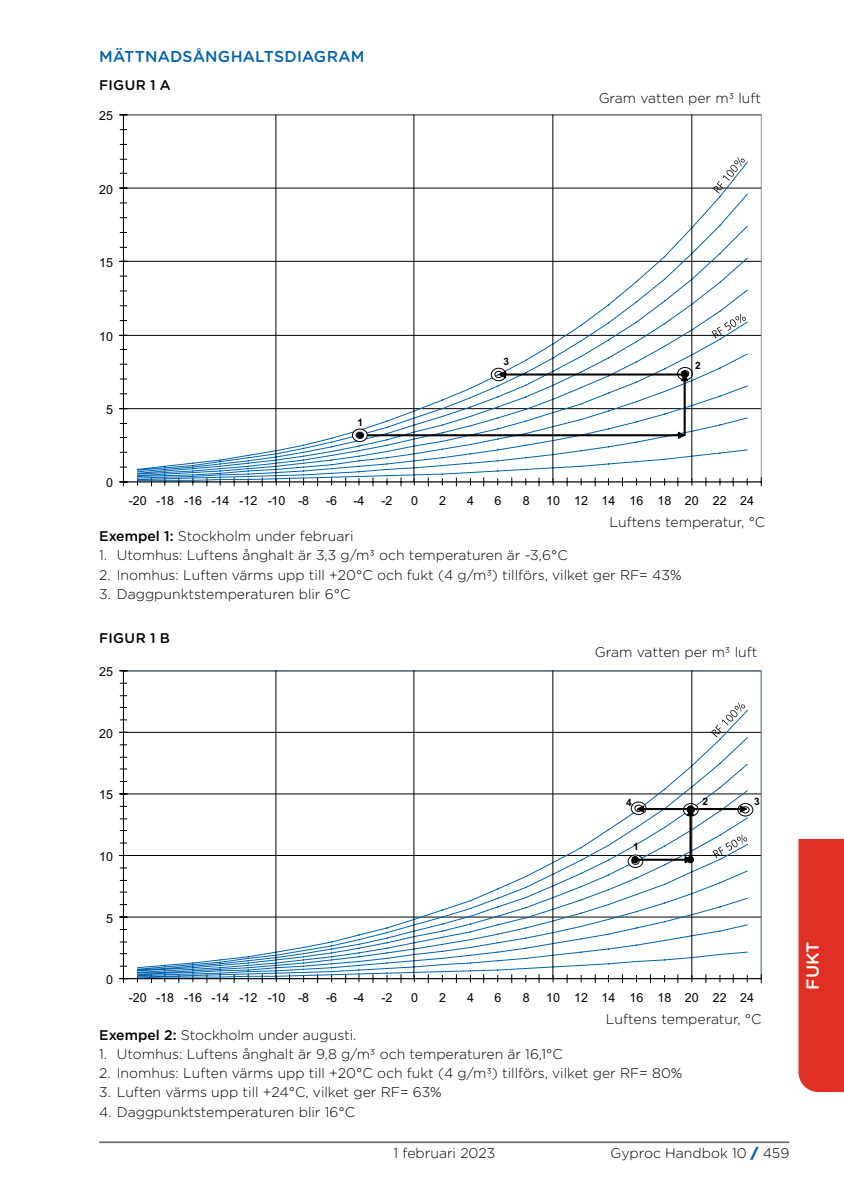
<style>
.page{position:relative;width:844px;height:1191px;background:#fff}
.page>*{position:absolute;margin:0;border:0;box-sizing:border-box;transform-origin:0 0}
.t1{font:500 17.5px "Gotham Rounded";color:#fff}
.t2{font:500 15.75px "Gotham Rounded";letter-spacing:.005em;color:#0063af}
.t3{font:300 14px "Gotham";color:#000}
.t4{font:500 14px "Gotham Rounded";letter-spacing:.02em;color:#000}
.t5{font:12.42px "Arial";letter-spacing:.005em;color:#000}
.t6{font:700 10.15px "Arial";color:#000}
.s1{font-weight:500}
.s2{font-weight:900;color:#0063af}
</style>
<div class="page">
<hr style="left:99px;top:1141px;width:690px;height:2px;background:#706f6f">
<div style="left:798px;top:839px;width:45px;height:253px;background:#e03023"></div>
<hr style="left:123px;top:916px;width:638px;height:1px;background:#000">
<hr style="left:123px;top:855px;width:638px;height:1px;background:#000">
<hr style="left:123px;top:793px;width:638px;height:1px;background:#000">
<hr style="left:123px;top:732px;width:638px;height:1px;background:#000">
<hr style="left:123px;top:670px;width:638px;height:1px;background:#949494">
<hr style="left:760px;top:671px;width:1px;height:307px;background:#949494">
<hr style="left:123px;top:671px;width:1px;height:307px;background:#000">
<hr style="left:123px;top:978px;width:638px;height:1px;background:#000">
<svg style="left:119px;top:974px;width:8px;height:8px"></svg>
<svg style="left:137px;top:709px;width:611px;height:269px"></svg>
<svg style="left:192px;top:951px;width:555px;height:31px"></svg>
<svg style="left:711px;top:702px;width:34px;height:35px"></svg>
<hr style="left:275px;top:670px;width:1px;height:308px;background:#000">
<hr style="left:413px;top:670px;width:1px;height:308px;background:#000">
<hr style="left:552px;top:670px;width:1px;height:308px;background:#000">
<hr style="left:691px;top:670px;width:1px;height:308px;background:#000">
<svg style="left:627px;top:801px;width:126px;height:67px"></svg>
<hr style="left:123px;top:408px;width:638px;height:1px;background:#000">
<hr style="left:123px;top:335px;width:638px;height:1px;background:#000">
<hr style="left:123px;top:261px;width:638px;height:1px;background:#000">
<hr style="left:123px;top:188px;width:638px;height:1px;background:#000">
<hr style="left:123px;top:114px;width:638px;height:1px;background:#949494">
<hr style="left:760px;top:115px;width:1px;height:367px;background:#949494">
<hr style="left:123px;top:115px;width:1px;height:367px;background:#000">
<hr style="left:123px;top:481px;width:638px;height:1px;background:#000">
<svg style="left:119px;top:478px;width:8px;height:8px"></svg>
<svg style="left:137px;top:161px;width:611px;height:320px"></svg>
<svg style="left:192px;top:449px;width:555px;height:37px"></svg>
<div style="left:359px;top:434px;width:323px;height:2px;border:1px solid #000"></div>
<svg style="left:351px;top:428px;width:17px;height:14px"></svg>
<hr style="left:275px;top:114px;width:1px;height:367px;background:#000">
<hr style="left:413px;top:114px;width:1px;height:367px;background:#000">
<hr style="left:552px;top:114px;width:1px;height:367px;background:#000">
<hr style="left:691px;top:114px;width:1px;height:367px;background:#000">
<svg style="left:712px;top:157px;width:32px;height:37px"></svg>
<svg style="left:711px;top:314px;width:34px;height:24px"></svg>
<svg style="left:490px;top:367px;width:203px;height:72px"></svg>
<p class="t2" style="left:99px;top:45px;width:266px">MÄTTNADSÅNGHALTSDIAGRAM</p>
<p class="t4" style="left:99px;top:75px;width:73px">FIGUR 1 A</p>
<p class="t5" style="left:99px;top:107px;width:15px">25</p>
<p class="t5" style="left:99px;top:181px;width:15px">20</p>
<p class="t5" style="left:99px;top:254px;width:15px">15</p>
<p class="t3" style="left:598px;top:89px;width:164px">Gram vatten per m3 luft</p>
<p class="t5" style="left:99px;top:328px;width:15px">10</p>
<p class="t5" style="left:106px;top:401px;width:8px">5</p>
<p class="t6" style="left:357px;top:415px;width:7px">1</p>
<p class="t6" style="left:503px;top:354px;width:7px">3</p>
<p class="t6" style="left:695px;top:358px;width:7px">2</p>
<p class="t5" style="left:106px;top:474px;width:8px">0</p>
<p class="t5" style="left:129px;top:492px;width:181px">-20 -18 -16 -14 -12 -10 -8</p>
<p class="t5" style="left:326px;top:492px;width:12px">-6</p>
<p class="t5" style="left:353px;top:492px;width:12px">-4</p>
<p class="t5" style="left:381px;top:492px;width:12px">-2</p>
<p class="t5" style="left:411px;top:492px;width:8px">0</p>
<p class="t5" style="left:439px;top:492px;width:8px">2</p>
<p class="t5" style="left:467px;top:492px;width:8px">4</p>
<p class="t5" style="left:494px;top:492px;width:8px">6</p>
<p class="t5" style="left:522px;top:492px;width:8px">8</p>
<p class="t5" style="left:546px;top:492px;width:209px">10 12 14 16 18 20 22 24</p>
<p class="t3" style="left:609px;top:513px;width:157px">Luftens temperatur, °C</p>
<p class="t3" style="left:99px;top:527px;width:256px"><span class="s1">Exempel 1:</span> Stockholm under februari</p>
<p class="t3" style="left:99px;top:546px;width:470px">1. Utomhus: Luftens ånghalt är 3,3 g/m3 och temperaturen är -3,6°C</p>
<p class="t3" style="left:99px;top:566px;width:583px">2. Inomhus: Luften värms upp till +20°C och fukt (4 g/m3) tillförs, vilket ger RF= 43%</p>
<p class="t3" style="left:99px;top:585px;width:253px">3. Daggpunktstemperaturen blir 6°C</p>
<p class="t4" style="left:99px;top:628px;width:72px">FIGUR 1 B</p>
<p class="t5" style="left:99px;top:663px;width:15px">25</p>
<p class="t5" style="left:99px;top:725px;width:15px">20</p>
<p class="t5" style="left:99px;top:786px;width:15px">15</p>
<p class="t5" style="left:99px;top:848px;width:15px">10</p>
<p class="t3" style="left:594px;top:643px;width:164px">Gram vatten per m3 luft</p>
<p class="t6" style="left:626px;top:795px;width:7px">4</p>
<p class="t6" style="left:702px;top:794px;width:7px">2</p>
<p class="t6" style="left:753px;top:794px;width:7px">3</p>
<p class="t6" style="left:633px;top:839px;width:7px">1</p>
<p class="t5" style="left:106px;top:909px;width:8px">5</p>
<p class="t5" style="left:106px;top:971px;width:8px">0</p>
<p class="t5" style="left:129px;top:989px;width:181px">-20 -18 -16 -14 -12 -10 -8</p>
<p class="t5" style="left:326px;top:989px;width:12px">-6</p>
<p class="t5" style="left:353px;top:989px;width:12px">-4</p>
<p class="t5" style="left:381px;top:989px;width:12px">-2</p>
<p class="t5" style="left:411px;top:989px;width:8px">0</p>
<p class="t5" style="left:439px;top:989px;width:8px">2</p>
<p class="t5" style="left:467px;top:989px;width:8px">4</p>
<p class="t5" style="left:494px;top:989px;width:8px">6</p>
<p class="t5" style="left:522px;top:989px;width:8px">8</p>
<p class="t5" style="left:546px;top:989px;width:209px">10 12 14 16 18 20 22 24</p>
<p class="t3" style="left:605px;top:1009px;width:157px">Luftens temperatur, °C</p>
<p class="t3" style="left:99px;top:1025px;width:258px"><span class="s1">Exempel 2:</span> Stockholm under augusti.</p>
<p class="t3" style="left:99px;top:1045px;width:465px">1. Utomhus: Luftens ånghalt är 9,8 g/m3 och temperaturen är 16,1°C</p>
<p class="t3" style="left:99px;top:1064px;width:584px">2. Inomhus: Luften värms upp till +20°C och fukt (4 g/m3) tillförs, vilket ger RF= 80%</p>
<p class="t3" style="left:99px;top:1083px;width:344px">3. Luften värms upp till +24°C, vilket ger RF= 63%</p>
<p class="t3" style="left:99px;top:1102px;width:257px">4. Daggpunktstemperaturen blir 16°C</p>
<p class="t3" style="left:393px;top:1143px;width:103px">1 februari 2023</p>
<p class="t3" style="left:610px;top:1143px;width:180px">Gyproc Handbok 10 <span class="s2">/</span> 459</p>
<p class="t1" style="left:800px;top:989px;width:50px;rotate:-90deg">FUKT</p>
</div>
